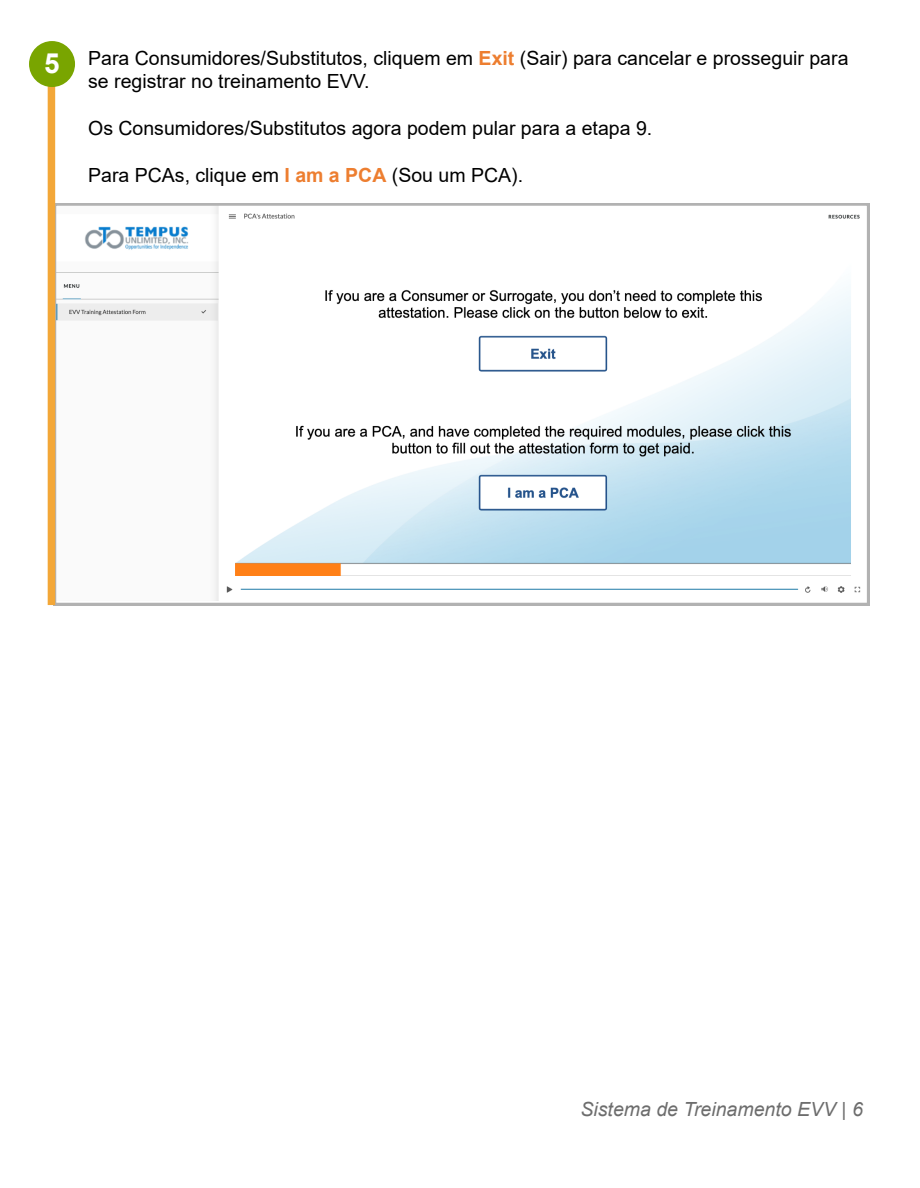
<style>
.page{position:relative;width:920px;height:1188px;background:#fff}
.page>*{position:absolute;margin:0;border:0;box-sizing:border-box;transform-origin:0 0}
.t1{font:700 27.75px "Arial";color:#fff}
.t2{font:19.5px/23.4px "Arial";color:#000}
.t3{font:italic 19.5px "Arial";color:#6d6d6d}
.s1{font-weight:700;color:#ed7e30}
</style>
<div class="page">
<svg style="left:55px;top:203px;width:813px;height:402px"></svg>
<div style="left:48px;top:64px;width:7px;height:541px;background:#f3a738"></div>
<div style="left:29px;top:41px;width:46px;height:46px;background:#79a500;border-radius:50%"></div>
<h1 class="t1" style="left:44px;top:44px;width:17px">5</h1>
<p class="t2" style="left:88px;top:46px;width:761px">Para Consumidores/Substitutos, cliquem em <span class="s1">Exit</span> (Sair) para cancelar e prosseguir para se registrar no treinamento EVV.</p>
<p class="t2" style="left:88px;top:116px;width:565px">Os Consumidores/Substitutos agora podem pular para a etapa 9.</p>
<p class="t2" style="left:88px;top:163px;width:436px">Para PCAs, clique em <span class="s1">I am a PCA</span> (Sou um PCA).</p>
<p class="t3" style="left:580px;top:1097px;width:284px">Sistema de Treinamento EVV | 6</p>
</div>
